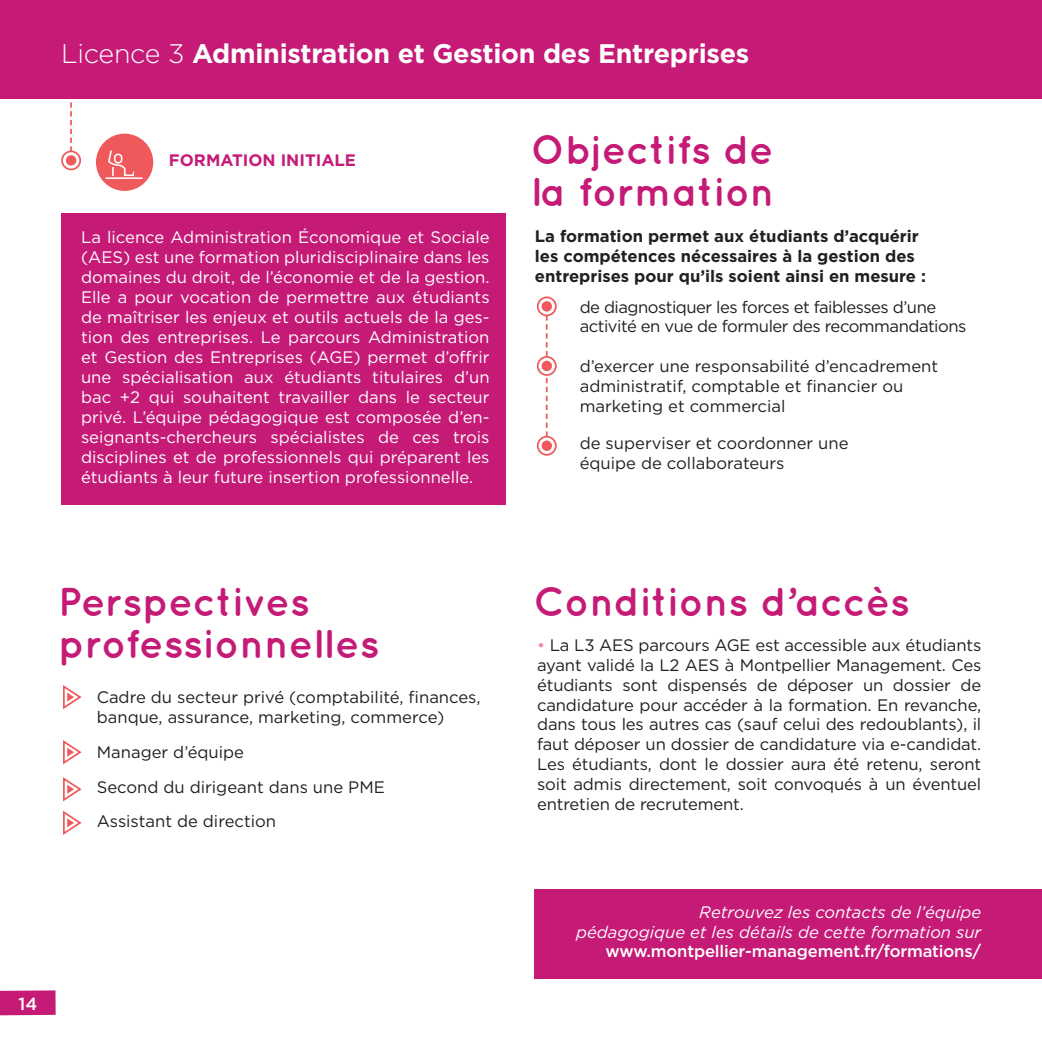
<style>
.page{position:relative;width:1042px;height:1042px;background:#fff}
.page>*{position:absolute;margin:0;border:0;box-sizing:border-box;transform-origin:0 0}
.t1{font:700 40.25px/42px "Quicksand";color:#c51b77}
.t2{font:700 26.78px "Gotham";letter-spacing:-.01em;color:#fff}
.t3{font:500 17.5px "Gotham";color:#fff}
.t4{font:16.62px/19.9px "Gotham";color:#231f20}
.t5{font:16.62px/19.9px "Gotham";color:#fff;text-align:justify}
.t6{font:700 16.62px/19.9px "Gotham";color:#231f20}
.t7{font:16.62px/19.9px "Gotham";letter-spacing:-.03em;color:#231f20}
.t8{font:italic 16.62px/19.9px "Gotham";color:#fff;text-align:right}
.t9{font:500 16.62px "Gotham";letter-spacing:-.01em;color:#fff}
.t10{font:700 16.62px "Gotham";color:#c51b77}
.s1{font-weight:300}
.s2{color:#f284b4}
</style>
<div class="page">
<svg style="left:70px;top:102px;width:2px;height:48px"></svg>
<svg style="left:62px;top:151px;width:18px;height:18px"></svg>
<div style="left:61px;top:150px;width:20px;height:20px;border:2px solid #f0595b;border-radius:50%"></div>
<div style="left:66px;top:155px;width:10px;height:11px;background:#f0595b;border-radius:50%"></div>
<div style="left:96px;top:134px;width:57px;height:57px;background:#f0595b;border-radius:50%"></div>
<hr style="left:106px;top:177px;width:36px;height:2px;background:#fff">
<svg style="left:108px;top:150px;width:27px;height:26px"></svg>
<div style="left:0;top:0;width:1042px;height:99px;background:#c51b77"></div>
<div style="left:61px;top:213px;width:445px;height:291px;background:#c51b77"></div>
<div style="left:535px;top:889px;width:507px;height:90px;background:#c51b77"></div>
<svg style="left:546px;top:316px;width:1px;height:120px"></svg>
<svg style="left:538px;top:297px;width:18px;height:18px"></svg>
<div style="left:537px;top:296px;width:20px;height:20px;border:2px solid #f0595b;border-radius:50%"></div>
<div style="left:541px;top:301px;width:11px;height:11px;background:#f0595b;border-radius:50%"></div>
<svg style="left:538px;top:357px;width:18px;height:18px"></svg>
<div style="left:537px;top:356px;width:20px;height:20px;border:2px solid #f0595b;border-radius:50%"></div>
<div style="left:541px;top:361px;width:11px;height:10px;background:#f0595b;border-radius:50%"></div>
<svg style="left:538px;top:437px;width:18px;height:18px"></svg>
<div style="left:537px;top:436px;width:20px;height:20px;border:2px solid #f0595b;border-radius:50%"></div>
<div style="left:541px;top:440px;width:11px;height:11px;background:#f0595b;border-radius:50%"></div>
<svg style="left:63px;top:685px;width:19px;height:25px"></svg>
<svg style="left:63px;top:740px;width:19px;height:25px"></svg>
<svg style="left:63px;top:777px;width:19px;height:25px"></svg>
<svg style="left:63px;top:810px;width:19px;height:25px"></svg>
<svg style="left:0;top:990px;width:56px;height:25px"></svg>
<h2 class="t2" style="left:61px;top:38px;width:690px"><span class="s1">Licence 3</span> Administration et Gestion des Entreprises</h2>
<p class="t10" style="left:169px;top:151px;width:188px">FORMATION INITIALE</p>
<p class="t5" style="left:81px;top:227px;width:410px">La licence Administration Économique et Sociale (AES) est une formation pluridisciplinaire dans les domaines du droit, de l’économie et de la gestion.<br>Elle a pour vocation de permettre aux étudiants de maîtriser les enjeux et outils actuels de la ges&shy;tion des entreprises. Le parcours Administration et Gestion des Entreprises (AGE) permet d’offrir une spécialisation aux étudiants titulaires d’un bac +2 qui souhaitent travailler dans le secteur privé. L’équipe pédagogique est composée d’en&shy;seignants-chercheurs spécialistes de ces trois disciplines et de professionnels qui préparent les étudiants à leur future insertion professionnelle.</p>
<h1 class="t1" style="left:531px;top:127px;width:245px">Objectifs de la formation</h1>
<p class="t6" style="left:535px;top:226px;width:393px">La formation permet aux étudiants d’acquérir les compétences nécessaires à la gestion des entreprises pour qu’ils soient ainsi en mesure :</p>
<p class="t7" style="left:580px;top:296px;width:388px">de diagnostiquer les forces et faiblesses d’une activité en vue de formuler des recommandations</p>
<p class="t4" style="left:580px;top:356px;width:360px">d’exercer une responsabilité d’encadrement administratif, comptable et financier ou marketing et commercial</p>
<p class="t4" style="left:580px;top:433px;width:270px">de superviser et coordonner une équipe de collaborateurs</p>
<h1 class="t1" style="left:58px;top:580px;width:323px">Perspectives professionnelles</h1>
<h1 class="t1" style="left:534px;top:580px;width:378px">Conditions d’accès</h1>
<p class="t4" style="left:537px;top:634px;width:446px;text-align:justify"><span class="s2">•</span> La L3 AES parcours AGE est accessible aux étudiants ayant validé la L2 AES à Montpellier Management. Ces étudiants sont dispensés de déposer un dossier de candidature pour accéder à la formation. En revanche, dans tous les autres cas (sauf celui des redoublants), il faut déposer un dossier de candidature via e-candidat.<br>Les étudiants, dont le dossier aura été retenu, seront soit admis directement, soit convoqués à un éventuel entretien de recrutement.</p>
<p class="t4" style="left:97px;top:687px;width:385px">Cadre du secteur privé (comptabilité, finances, banque, assurance, marketing, commerce)</p>
<p class="t4" style="left:97px;top:734px;width:290px;line-height:34.8px">Manager d’équipe<br>Second du dirigeant dans une PME<br>Assistant de direction</p>
<p class="t3" style="left:18px;top:992px;width:20px">14</p>
<p class="t8" style="left:576px;top:901px;width:407px">Retrouvez les contacts de l’équipe<br>pédagogique et les détails de cette formation sur</p>
<p class="t9" style="left:605px;top:940px;width:377px">www.montpellier-management.fr/formations/</p>
</div>
